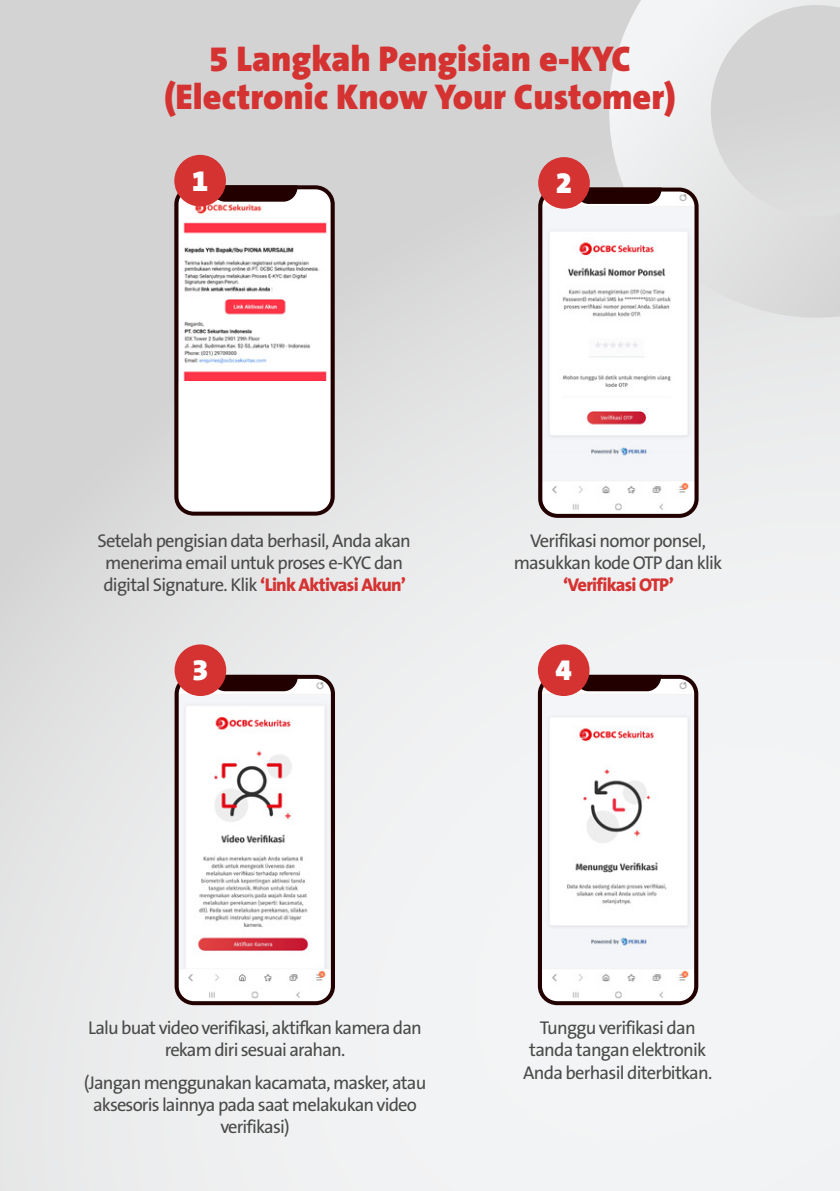
<style>
.page{position:relative;width:840px;height:1191px;background:#fff}
.page>*{position:absolute;margin:0;border:0;box-sizing:border-box;transform-origin:0 0}
.t1{font:900 36px/38px "The Sans B9";color:#d43332;text-align:center}
.t2{font:900 30px "The Sans B9";color:#fff}
.t3{font:18.6px/22.2px "The Sans B5 Plain";letter-spacing:-.04em;color:#4a4a49;text-align:center}
.t4{font:800 18.6px "The Sans B8";letter-spacing:-.04em;color:#d43332}
.s1{font-family:"The Sans B8";font-weight:800;color:#d43332}
</style>
<div class="page">
<div style="left:0;top:0;width:839px;height:1191px;background:linear-gradient(to bottom,#d1d1d1,#f7f8f9)"></div>
<svg style="left:596px;top:0;width:243px;height:325px"></svg>
<svg style="left:174px;top:185px;width:160px;height:330px"></svg>
<div style="left:174px;top:155px;width:52px;height:51px;background:#d43332;border-radius:50%"></div>
<svg style="left:538px;top:187px;width:160px;height:331px"></svg>
<div style="left:538px;top:157px;width:51px;height:52px;background:#d43332;border-radius:50%"></div>
<svg style="left:174px;top:675px;width:161px;height:330px"></svg>
<div style="left:174px;top:644px;width:52px;height:52px;background:#d43332;border-radius:50%"></div>
<svg style="left:537px;top:675px;width:161px;height:330px"></svg>
<div style="left:537px;top:644px;width:52px;height:52px;background:#d43332;border-radius:50%"></div>
<h1 class="t1" style="left:164px;top:41px;width:512px">5 Langkah Pengisian e-KYC (Electronic Know Your Customer)</h1>
<h2 class="t2" style="left:192px;top:164px;width:18px">1</h2>
<h2 class="t2" style="left:555px;top:167px;width:18px">2</h2>
<p class="t3" style="left:97px;top:530px;width:315px">Setelah pengisian data berhasil, Anda akan menerima email untuk proses e-KYC dan digital Signature. Klik <span class="s1">‘Link Aktivasi Akun’</span></p>
<h2 class="t2" style="left:192px;top:654px;width:18px">3</h2>
<p class="t3" style="left:513px;top:530px;width:210px">Verifikasi nomor ponsel, masukkan kode OTP dan klik</p>
<p class="t4" style="left:562px;top:575px;width:112px">‘Verifikasi OTP’</p>
<h2 class="t2" style="left:555px;top:654px;width:18px">4</h2>
<p class="t3" style="left:88px;top:1017px;width:335px">Lalu buat video verifikasi, aktifkan kamera dan rekam diri sesuai arahan.</p>
<p class="t3" style="left:84px;top:1071px;width:344px">(Jangan menggunakan kacamata, masker, atau aksesoris lainnya pada saat melakukan video verifikasi)</p>
<p class="t3" style="left:523px;top:1017px;width:190px">Tunggu verifikasi dan tanda tangan elektronik<br>Anda berhasil diterbitkan.</p>
</div>
